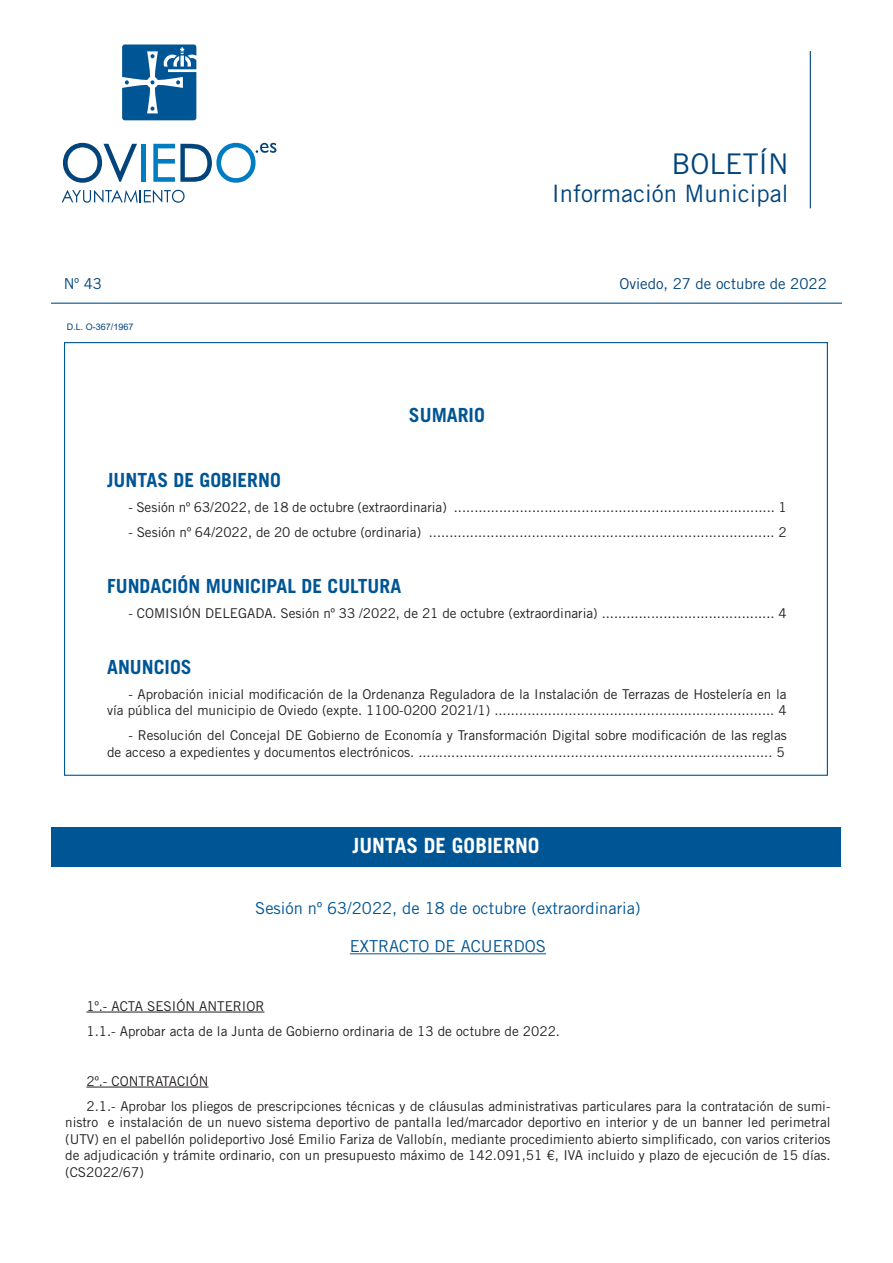
<style>
.page{position:relative;width:893px;height:1263px;background:#fff}
.page>*{position:absolute;margin:0;border:0;box-sizing:border-box;transform-origin:0 0}
.t1{font:28.5px "Trade Gothic LT Std";color:#00447b}
.t2{font:24px "Trade Gothic LT Std";color:#00447b}
.t3{font:700 21px "Trade Gothic LT Std";color:#fff}
.t4{font:700 19.5px "Trade Gothic LT Std";color:#005595}
.t5{font:16.5px "Trade Gothic LT Std";color:#005595}
.t6{font:15px "Trade Gothic LT Std";color:#00447b}
.t7{font:13.5px/16.5px "Trade Gothic LT Std";color:#231f20;text-align:right}
.t8{font:9px "Arial";color:#00447b}
</style>
<div class="page">
<hr style="left:810px;top:51px;width:1px;height:157px;background:#00447b">
<hr style="left:51px;top:303px;width:791px;height:1px;background:#005595">
<svg style="left:122px;top:45px;width:74px;height:75px;background:#3175a9"></svg>
<svg style="left:63px;top:143px;width:74px;height:40px"></svg>
<div style="left:141px;top:144px;width:5px;height:38px;background:#007cc2"></div>
<svg style="left:153px;top:143px;width:123px;height:40px"></svg>
<svg style="left:62px;top:190px;width:123px;height:13px"></svg>
<hr style="left:350px;top:953px;width:196px;height:1px;background:#005595">
<hr style="left:86px;top:1012px;width:178px;height:1px;background:#231f20">
<hr style="left:86px;top:1087px;width:123px;height:1px;background:#231f20">
<div style="left:51px;top:827px;width:790px;height:39px;background:#005595"></div>
<h1 class="t1" style="left:671px;top:146px;width:119px">BOLETÍN</h1>
<h2 class="t2" style="left:552px;top:179px;width:238px">Información Municipal</h2>
<p class="t6" style="left:64px;top:275px;width:40px">Nº 43</p>
<p class="t6" style="left:619px;top:275px;width:209px">Oviedo, 27 de octubre de 2022</p>
<p class="t8" style="left:67px;top:320px;width:68px">D.L. O-367/1967</p>
<h3 class="t4" style="left:409px;top:403px;width:77px">SUMARIO</h3>
<h3 class="t4" style="left:107px;top:468px;width:175px">JUNTAS DE GOBIERNO</h3>
<p class="t7" style="left:128px;top:499px;width:660px">- Sesión nº 63/2022, de 18 de octubre (extraordinaria) .............................................................................. 1</p>
<p class="t7" style="left:128px;top:524px;width:660px">- Sesión nº 64/2022, de 20 de octubre (ordinaria) .................................................................................... 2</p>
<h3 class="t4" style="left:107px;top:574px;width:296px">FUNDACIÓN MUNICIPAL DE CULTURA</h3>
<p class="t7" style="left:128px;top:605px;width:660px">- COMISIÓN DELEGADA. Sesión nº 33 /2022, de 21 de octubre (extraordinaria) .......................................... 4</p>
<h3 class="t4" style="left:107px;top:655px;width:86px">ANUNCIOS</h3>
<p class="t7" style="left:107px;top:686px;width:681px">- Aprobación inicial modificación de la Ordenanza Reguladora de la Instalación de Terrazas de Hostelería en la<br>vía pública del municipio de Oviedo (expte. 1100-0200 2021/1) .................................................................... 4</p>
<p class="t7" style="left:107px;top:727px;width:681px">- Resolución del Concejal DE Gobierno de Economía y Transformación Digital sobre modificación de las reglas<br>de acceso a expedientes y documentos electrónicos. ...................................................................................... 5</p>
<h3 class="t3" style="left:352px;top:832px;width:189px">JUNTAS DE GOBIERNO</h3>
<p class="t5" style="left:255px;top:898px;width:387px">Sesión nº 63/2022, de 18 de octubre (extraordinaria)</p>
<p class="t5" style="left:350px;top:936px;width:198px">EXTRACTO DE ACUERDOS</p>
<p class="t7" style="left:86px;top:993px;width:475px;line-height:25px;text-align:left">1º.- ACTA SESIÓN ANTERIOR<br>1.1.- Aprobar acta de la Junta de Gobierno ordinaria de 13 de octubre de 2022.</p>
<p class="t7" style="left:86px;top:1068px;width:746px;line-height:25px;text-align:left">2º.- CONTRATACIÓN<br>2.1.- Aprobar los pliegos de prescripciones técnicas y de cláusulas administrativas particulares para la contratación de sumi-</p>
<p class="t7" style="left:65px;top:1114px;width:767px;text-align:justify">nistro e instalación de un nuevo sistema deportivo de pantalla led/marcador deportivo en interior y de un banner led perimetral (UTV) en el pabellón polideportivo José Emilio Fariza de Vallobín, mediante procedimiento abierto simplificado, con varios criterios de adjudicación y trámite ordinario, con un presupuesto máximo de 142.091,51 €, IVA incluido y plazo de ejecución de 15 días. (CS2022/67)</p>
</div>
